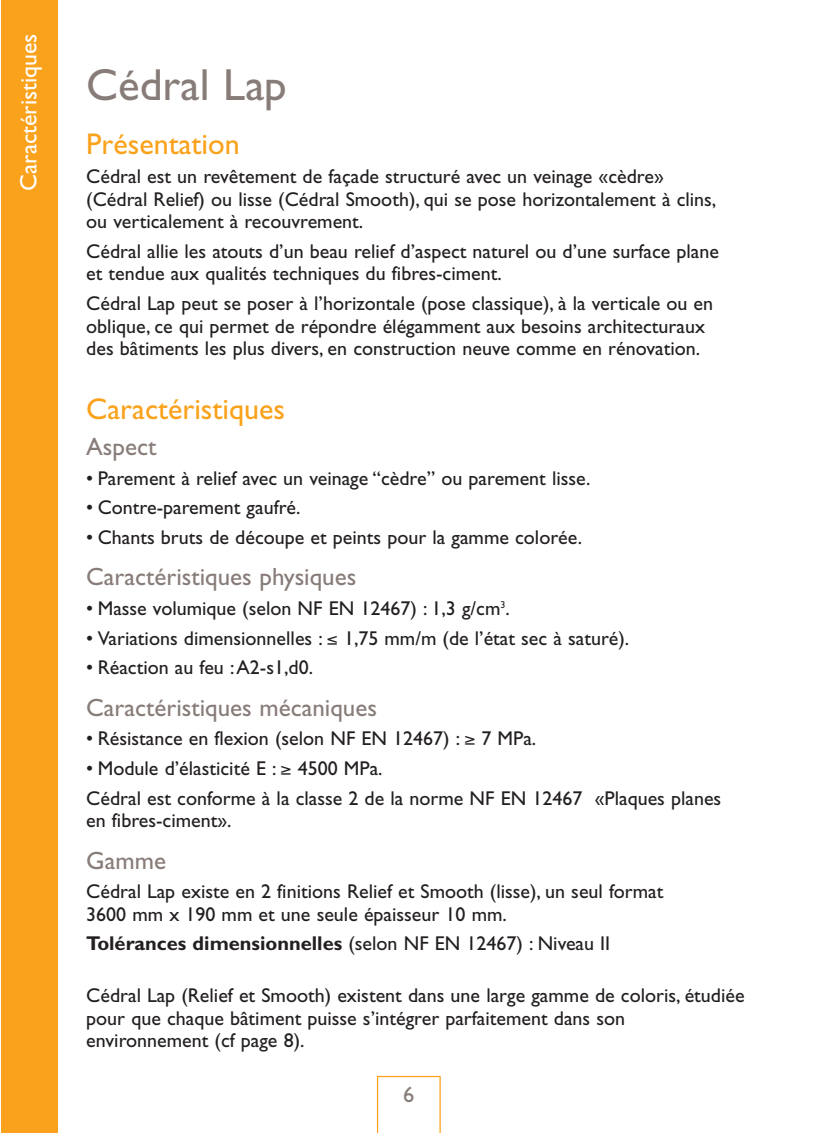
<style>
.page{position:relative;width:818px;height:1135px;background:#fff}
.page>*{position:absolute;margin:0;border:0;box-sizing:border-box;transform-origin:0 0}
.t1{font:45px "Gill Sans";color:#877c78}
.t2{font:30px "Gill Sans";color:#faa21b}
.t3{font:25px "Gill Sans";color:#877c78}
.t4{font:23.75px "Gill Sans";color:#fff}
.t5{font:22.5px "Gill Sans";color:#877c78}
.t6{font:20px/22.5px "Gill Sans";color:#231f20}
.t7{font:700 20px "Gill Sans";color:#231f20}
.s1{font-weight:400}
</style>
<div class="page">
<div style="left:1px;top:0;width:57px;height:1133px;background:#faa21b"></div>
<svg style="left:377px;top:1076px;width:64px;height:57px"></svg>
<p class="t4" style="left:15px;top:191px;width:159px;rotate:-90deg">Caractéristiques</p>
<h1 class="t1" style="left:86px;top:59px;width:202px">Cédral Lap</h1>
<h2 class="t2" style="left:86px;top:126px;width:155px">Présentation</h2>
<p class="t6" style="left:86px;top:165px;width:631px">Cédral est un revêtement de façade structuré avec un veinage «cèdre» (Cédral Relief) ou lisse (Cédral Smooth), qui se pose horizontalement à clins, ou verticalement à recouvrement.</p>
<p class="t6" style="left:86px;top:240px;width:634px">Cédral allie les atouts d’un beau relief d’aspect naturel ou d’une surface plane et tendue aux qualités techniques du fibres-ciment.</p>
<p class="t6" style="left:86px;top:292px;width:628px">Cédral Lap peut se poser à l’horizontale (pose classique), à la verticale ou en oblique, ce qui permet de répondre élégamment aux besoins architecturaux des bâtiments les plus divers, en construction neuve comme en rénovation.</p>
<h2 class="t2" style="left:86px;top:392px;width:200px">Caractéristiques</h2>
<p class="t3" style="left:86px;top:432px;width:72px">Aspect</p>
<p class="t6" style="left:86px;top:467px;width:506px">• Parement à relief avec un veinage “cèdre” ou parement lisse.</p>
<p class="t6" style="left:86px;top:496px;width:216px">• Contre-parement gaufré.</p>
<p class="t6" style="left:86px;top:526px;width:497px">• Chants bruts de découpe et peints pour la gamme colorée.</p>
<p class="t3" style="left:86px;top:563px;width:272px">Caractéristiques physiques</p>
<p class="t6" style="left:86px;top:597px;width:425px">• Masse volumique (selon NF EN 12467) : 1,3 g/cm<sup>3</sup>.</p>
<p class="t6" style="left:86px;top:627px;width:544px">• Variations dimensionnelles : ≤ 1,75 mm/m (de l’état sec à saturé).</p>
<p class="t6" style="left:86px;top:656px;width:228px">• Réaction au feu : A2-s1,d0.</p>
<p class="t3" style="left:86px;top:693px;width:292px">Caractéristiques mécaniques</p>
<p class="t6" style="left:86px;top:728px;width:451px">• Résistance en flexion (selon NF EN 12467) : ≥ 7 MPa.</p>
<p class="t6" style="left:86px;top:754px;width:636px;line-height:29.5px">• Module d’élasticité E : ≥ 4500 MPa.<br>Cédral est conforme à la classe 2 de la norme NF EN 12467 «Plaques planes</p>
<p class="t6" style="left:86px;top:809px;width:147px">en fibres-ciment».</p>
<p class="t3" style="left:86px;top:846px;width:81px">Gamme</p>
<p class="t6" style="left:86px;top:880px;width:578px">Cédral Lap existe en 2 finitions Relief et Smooth (lisse), un seul format<br>3600 mm x 190 mm et une seule épaisseur 10 mm.</p>
<p class="t7" style="left:86px;top:932px;width:525px">Tolérances dimensionnelles <span class="s1">(selon NF EN 12467) : Niveau II</span></p>
<p class="t6" style="left:86px;top:984px;width:660px">Cédral Lap (Relief et Smooth) existent dans une large gamme de coloris, étudiée pour que chaque bâtiment puisse s’intégrer parfaitement dans son environnement (cf page 8).</p>
<p class="t5" style="left:403px;top:1081px;width:13px">6</p>
</div>
